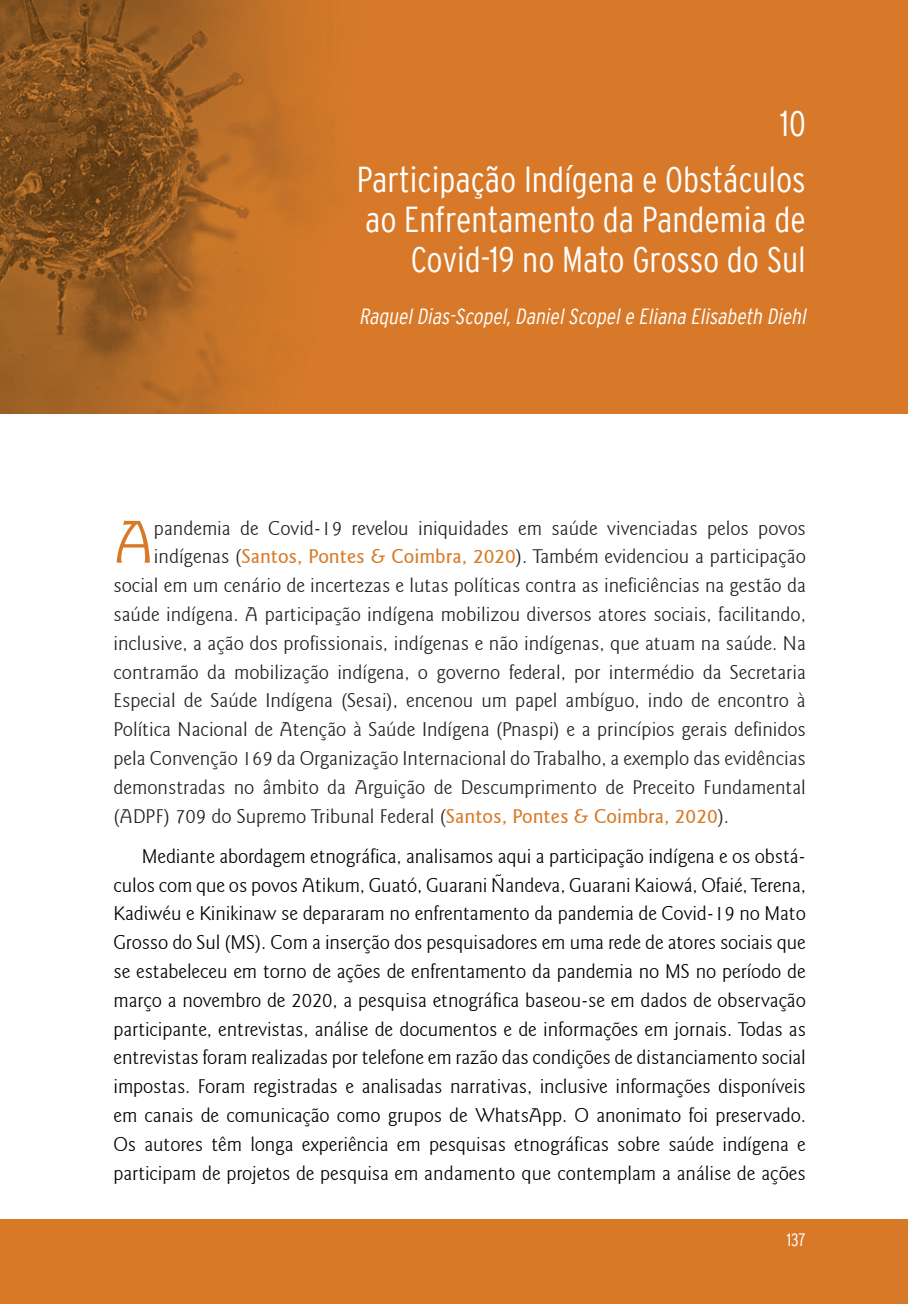
<style>
.page{position:relative;width:908px;height:1304px;background:#fff}
.page>*{position:absolute;margin:0;border:0;box-sizing:border-box;transform-origin:0 0}
.corpo_do_texto{font:300 60.6px "Goudy Sans IT Cby BT";color:#d87928}
.t1{font:300 condensed 36px "Interstate";color:#fff}
.corpo_do_texto-2{font:italic 300 condensed 22px "Interstate";color:#fff}
.corpo_do_texto-3{font:300 20px/28.8px "Goudy Sans IT Cby BT";color:#000;text-align:justify}
.corpo_do_texto-4{font:300 20px "Goudy Sans IT Cby BT";color:#231f20}
.t2{font:300 condensed 18px "Interstate";color:#fff}
.s1{font-weight:500;color:#d87928}
</style>
<div class="page">
<div style="left:0;top:1219px;width:907px;height:85px;background:#d87928"></div>
<img style="left:0;top:0;width:907px;height:414px">
<p class="t1" style="left:779px;top:103px;width:27px">10</p>
<p class="t1" style="left:356px;top:159px;width:450px">Participação Indígena e Obstáculos</p>
<p class="t1" style="left:365px;top:199px;width:442px">ao Enfrentamento da Pandemia de</p>
<p class="t1" style="left:410px;top:239px;width:396px">Covid-19 no Mato Grosso do Sul</p>
<p class="corpo_do_texto-2" style="left:359px;top:304px;width:452px">RaquelDias-Scopel,DanielScopele Eliana Elisabeth Diehl</p>
<p class="corpo_do_texto" style="left:113px;top:505px;width:42px">A</p>
<p class="corpo_do_texto-4" style="left:154px;top:516px;width:653px">pandemia de Covid-19 revelou iniquidades em saúde vivenciadas pelos povos</p>
<p class="corpo_do_texto-4" style="left:154px;top:544px;width:653px">indígenas (<span class="s1">Santos, Pontes &amp; Coimbra, 2020</span>). Também evidenciou a participação</p>
<p class="corpo_do_texto-4" style="left:113px;top:573px;width:693px">social em um cenário de incertezas e lutas políticas contra as ineficiências na gestão da</p>
<p class="corpo_do_texto-4" style="left:113px;top:602px;width:693px">saúde indígena. A participação indígena mobilizou diversos atores sociais, facilitando,</p>
<p class="corpo_do_texto-4" style="left:113px;top:631px;width:693px">inclusive, a ação dos profissionais, indígenas e não indígenas, que atuam na saúde. Na</p>
<p class="corpo_do_texto-4" style="left:113px;top:660px;width:693px">contramão da mobilização indígena, o governo federal, por intermédio da Secretaria</p>
<p class="corpo_do_texto-4" style="left:113px;top:688px;width:693px">Especial de Saúde Indígena (Sesai), encenou um papel ambíguo, indo de encontro à</p>
<p class="corpo_do_texto-4" style="left:113px;top:717px;width:693px">Política Nacional de Atenção à Saúde Indígena (Pnaspi) e a princípios gerais definidos</p>
<p class="corpo_do_texto-4" style="left:113px;top:746px;width:693px">pela Convenção 169 da Organização Internacional do Trabalho, a exemplo das evidências</p>
<p class="corpo_do_texto-4" style="left:113px;top:775px;width:693px">demonstradas no âmbito da Arguição de Descumprimento de Preceito Fundamental</p>
<p class="corpo_do_texto-4" style="left:113px;top:804px;width:617px">(ADPF) 709 do Supremo Tribunal Federal (<span class="s1">Santos, Pontes &amp; Coimbra, 2020</span>).</p>
<p class="corpo_do_texto-3" style="left:113px;top:842px;width:693px;text-indent:28px">Mediante abordagem etnográfica, analisamos aqui a participação indígena e os obstá&shy;culos com que os povos Atikum, Guató, Guarani Ñandeva, Guarani Kaiowá, Ofaié, Terena, Kadiwéu e Kinikinaw se depararam no enfrentamento da pandemia de Covid-19 no Mato Grosso do Sul (MS). Com a inserção dos pesquisadores em uma rede de atores sociais que se estabeleceu em torno de ações de enfrentamento da pandemia no MS no período de março a novembro de 2020, a pesquisa etnográfica baseou-se em dados de observação participante, entrevistas, análise de documentos e de informações em jornais. Todas as entrevistas foram realizadas por telefone em razão das condições de distanciamento social impostas. Foram registradas e analisadas narrativas, inclusive informações disponíveis em canais de comunicação como grupos de WhatsApp. O anonimato foi preservado.<br>Os autores têm longa experiência em pesquisas etnográficas sobre saúde indígena e participam de projetos de pesquisa em andamento que contemplam a análise de ações</p>
<p class="t2" style="left:786px;top:1230px;width:21px">137</p>
</div>
